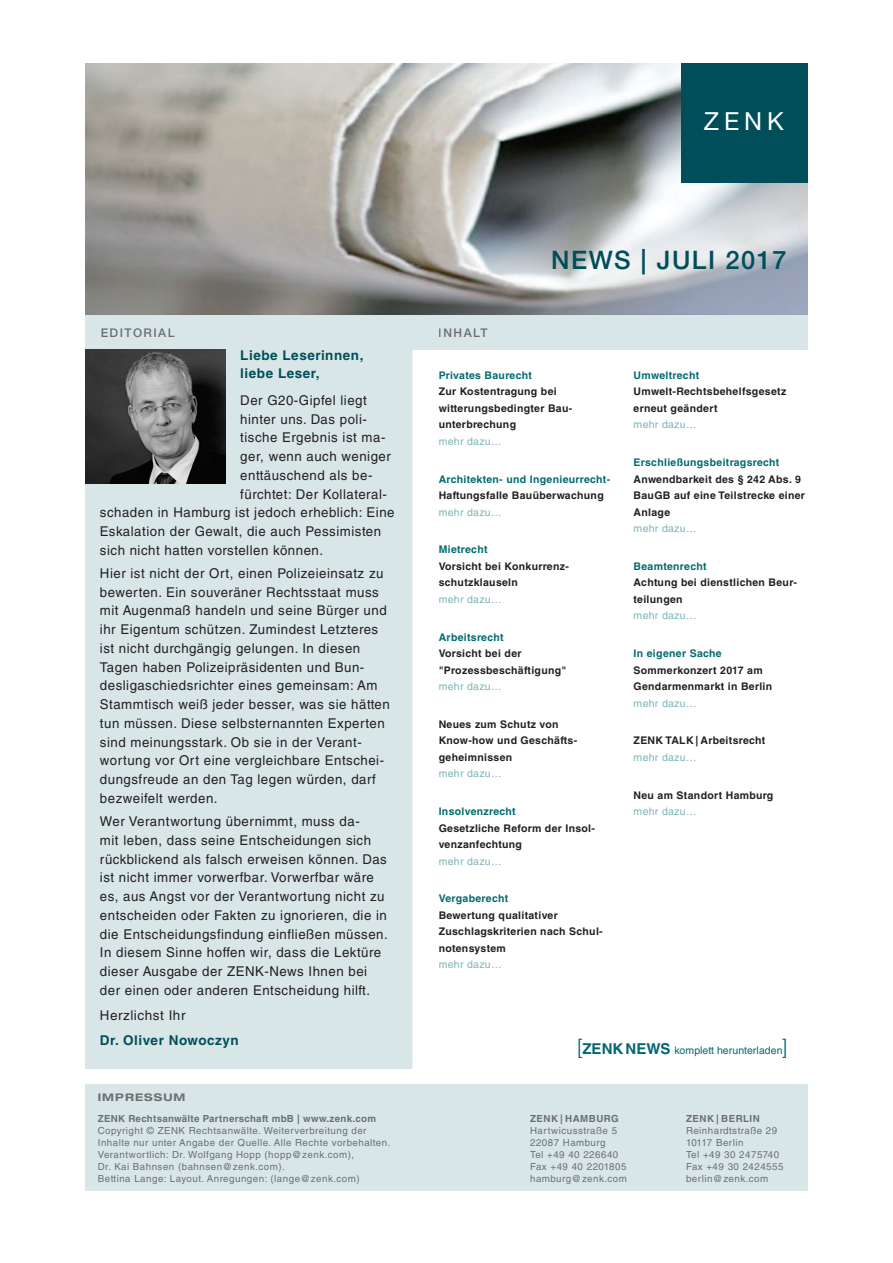
<style>
.page{position:relative;width:893px;height:1263px;background:#fff}
.page>*{position:absolute;margin:0;border:0;box-sizing:border-box;transform-origin:0 0}
.t1{font:500 25.5px "Helvetica Neue LT Std";letter-spacing:.06em;color:#004e59}
.t2{font:24.9px "Helvetica Neue";color:#fff}
.t3{font:13.5px/18.8px "Helvetica LT Std";letter-spacing:.04em;color:#231f20}
.t4{font:700 13.5px/18px "Helvetica LT Std";letter-spacing:.04em;color:#004e59}
.t5{font:500 12px "Helvetica Neue LT Std";letter-spacing:.12em;color:#231f20}
.t6{font:700 10.5px/16.5px "Helvetica LT Std";letter-spacing:.03em;color:#231f20}
.t7{font:700 10.5px "Helvetica LT Std";letter-spacing:.03em;color:#006b6e}
.t8{font:10.5px "Helvetica LT Std";letter-spacing:.03em;color:#7cb4b9}
.t9{font:10.5px "Helvetica LT Std";letter-spacing:.005em;color:#006774}
.t10{font:700 expanded 10.5px "Helvetica Neue LT Std";letter-spacing:.1em;color:#231f20}
.t11{font:9.75px/12px "Helvetica LT Std";letter-spacing:.05em;color:#231f20}
.t12{font:700 9.75px "Helvetica LT Std";letter-spacing:.03em;color:#231f20}
.t13{font:700 9.75px "Helvetica LT Std";letter-spacing:.05em;color:#231f20}
.s1{font-family:"Helvetica Neue LT Std";font-weight:300;font-size:21px}
.s2{font-weight:700;font-size:15px}
</style>
<div class="page">
<img style="left:85px;top:64px;width:723px;height:251px">
<svg style="left:85px;top:315px;width:723px;height:754px"></svg>
<div style="left:85px;top:1084px;width:722px;height:107px;background:#d9e6e8"></div>
<div style="left:681px;top:64px;width:126px;height:119px;background:#004e59"></div>
<img style="left:85px;top:350px;width:140px;height:134px">
<h2 class="t2" style="left:704px;top:106px;width:82px">ZENK</h2>
<p class="t5" style="left:101px;top:326px;width:75px">EDITORIAL</p>
<p class="t5" style="left:439px;top:326px;width:50px">INHALT</p>
<h1 class="t1" style="left:551px;top:245px;width:237px">NEWS | JULI 2017</h1>
<p class="t4" style="left:240px;top:346px;width:125px">Liebe Leserinnen, liebe Leser,</p>
<p class="t3" style="left:240px;top:391px;width:128px">Der G20-Gipfel liegt</p>
<p class="t3" style="left:240px;top:409px;width:128px">hinter uns. Das poli-</p>
<p class="t3" style="left:240px;top:428px;width:147px">tische Ergebnis ist ma-</p>
<p class="t3" style="left:240px;top:447px;width:152px">ger, wenn auch weniger</p>
<p class="t3" style="left:240px;top:466px;width:134px">enttäuschend als be-</p>
<p class="t3" style="left:240px;top:484px;width:148px">fürchtet: Der Kollateral-</p>
<p class="t3" style="left:100px;top:503px;width:296px">schaden in Hamburg ist jedoch erheblich: Eine</p>
<p class="t3" style="left:100px;top:522px;width:283px">Eskalation der Gewalt, die auch Pessimisten</p>
<p class="t3" style="left:100px;top:541px;width:225px">sich nicht hatten vorstellen können.</p>
<p class="t3" style="left:100px;top:564px;width:291px">Hier ist nicht der Ort, einen Polizeieinsatz zu bewerten. Ein souveräner Rechtsstaat muss mit Augenmaß handeln und seine Bürger und ihr Eigentum schützen. Zumindest Letzteres ist nicht durchgängig gelungen. In diesen Tagen haben Polizeipräsidenten und Bun&shy;desligaschiedsrichter eines gemeinsam: Am Stammtisch weiß jeder besser, was sie hätten tun müssen. Diese selbsternannten Experten sind meinungsstark. Ob sie in der Verant&shy;wortung vor Ort eine vergleichbare Entschei&shy;dungsfreude an den Tag legen würden, darf bezweifelt werden.</p>
<p class="t3" style="left:100px;top:812px;width:289px">Wer Verantwortung übernimmt, muss da-<br>mit leben, dass seine Entscheidungen sich rückblickend als falsch erweisen können. Das ist nicht immer vorwerfbar. Vorwerfbar wäre es, aus Angst vor der Verantwortung nicht zu entscheiden oder Fakten zu ignorieren, die in die Entscheidungsfindung einfließen müssen.<br>In diesem Sinne hoffen wir, dass die Lektüre dieser Ausgabe der ZENK-News Ihnen bei der einen oder anderen Entscheidung hilft.</p>
<p class="t3" style="left:100px;top:1006px;width:87px">Herzlichst Ihr</p>
<p class="t4" style="left:100px;top:1031px;width:140px">Dr. Oliver Nowoczyn</p>
<p class="t10" style="left:98px;top:1091px;width:89px">IMPRESSUM</p>
<p class="t12" style="left:98px;top:1112px;width:280px">ZENK Rechtsanwälte Partnerschaft mbB | www.zenk.com</p>
<p class="t11" style="left:98px;top:1124px;width:294px">Copyright © ZENK Rechtsanwälte. Weiterverbreitung der Inhalte nur unter Angabe der Quelle. Alle Rechte vorbehalten.<br>Verantwortlich: Dr. Wolfgang Hopp (hopp@zenk.com),<br>Dr. Kai Bahnsen (bahnsen@zenk.com).<br>Bettina Lange: Layout. Anregungen: (lange@zenk.com)</p>
<p class="t7" style="left:439px;top:369px;width:95px">Privates Baurecht</p>
<p class="t6" style="left:439px;top:383px;width:135px">Zur Kostentragung bei witterungsbedingter Bau&shy;unterbrechung</p>
<p class="t8" style="left:439px;top:435px;width:64px">mehr dazu…</p>
<p class="t7" style="left:439px;top:473px;width:173px">Architekten- und Ingenieurrecht-</p>
<p class="t6" style="left:439px;top:487px;width:167px">Haftungsfalle Bauüberwachung</p>
<p class="t8" style="left:439px;top:506px;width:64px">mehr dazu…</p>
<p class="t7" style="left:439px;top:543px;width:50px">Mietrecht</p>
<p class="t6" style="left:439px;top:558px;width:132px">Vorsicht bei Konkurrenz&shy;schutzklauseln</p>
<p class="t8" style="left:439px;top:593px;width:64px">mehr dazu…</p>
<p class="t7" style="left:439px;top:631px;width:66px">Arbeitsrecht</p>
<p class="t6" style="left:439px;top:645px;width:129px">Vorsicht bei der "Prozessbeschäftigung"</p>
<p class="t8" style="left:439px;top:680px;width:64px">mehr dazu…</p>
<p class="t6" style="left:439px;top:716px;width:140px">Neues zum Schutz von<br>Know-how und Geschäfts&shy;geheimnissen</p>
<p class="t8" style="left:439px;top:768px;width:64px">mehr dazu…</p>
<p class="t7" style="left:439px;top:805px;width:79px">Insolvenzrecht</p>
<p class="t6" style="left:439px;top:819px;width:158px">Gesetzliche Reform der Insol&shy;venzanfechtung</p>
<p class="t8" style="left:439px;top:855px;width:64px">mehr dazu…</p>
<p class="t7" style="left:439px;top:892px;width:71px">Vergaberecht</p>
<p class="t6" style="left:439px;top:907px;width:166px">Bewertung qualitativer<br>Zuschlagskriterien nach Schul&shy;notensystem</p>
<p class="t8" style="left:439px;top:959px;width:64px">mehr dazu…</p>
<p class="t7" style="left:634px;top:369px;width:67px">Umweltrecht</p>
<p class="t6" style="left:634px;top:383px;width:154px">Umwelt-Rechtsbehelfsgesetz erneut geändert</p>
<p class="t8" style="left:634px;top:419px;width:64px">mehr dazu…</p>
<p class="t7" style="left:634px;top:456px;width:147px">Erschließungsbeitragsrecht</p>
<p class="t6" style="left:634px;top:471px;width:173px">Anwendbarkeit des § 242 Abs. 9<br>BauGB auf eine Teilstrecke einer<br>Anlage</p>
<p class="t8" style="left:634px;top:522px;width:64px">mehr dazu…</p>
<p class="t7" style="left:634px;top:560px;width:75px">Beamtenrecht</p>
<p class="t6" style="left:634px;top:574px;width:165px">Achtung bei dienstlichen Beur&shy;teilungen</p>
<p class="t8" style="left:634px;top:610px;width:64px">mehr dazu…</p>
<p class="t7" style="left:634px;top:647px;width:90px">In eigener Sache</p>
<p class="t6" style="left:634px;top:661px;width:140px">Sommerkonzert 2017 am<br>Gendarmenmarkt in Berlin</p>
<p class="t8" style="left:634px;top:697px;width:64px">mehr dazu…</p>
<p class="t6" style="left:634px;top:732px;width:133px">ZENK TALK | Arbeitsrecht</p>
<p class="t8" style="left:634px;top:751px;width:64px">mehr dazu…</p>
<p class="t6" style="left:634px;top:786px;width:141px">Neu am Standort Hamburg</p>
<p class="t8" style="left:634px;top:805px;width:64px">mehr dazu…</p>
<p class="t9" style="left:577px;top:1044px;width:212px"><span class="s1">[</span><span class="s2">ZENKNEWS</span> komplett herunterladen<span class="s1">]</span></p>
<p class="t13" style="left:530px;top:1112px;width:90px">ZENK | HAMBURG</p>
<p class="t11" style="left:530px;top:1124px;width:98px">Hartwicusstraße 5<br>22087 Hamburg<br>Tel +49 40 226640<br>Fax +49 40 2201805 hamburg@zenk.com</p>
<p class="t13" style="left:686px;top:1112px;width:75px">ZENK | BERLIN</p>
<p class="t11" style="left:686px;top:1124px;width:99px">Reinhardtstraße 29<br>10117 Berlin<br>Tel +49 30 2475740<br>Fax +49 30 2424555 berlin@zenk.com</p>
</div>
